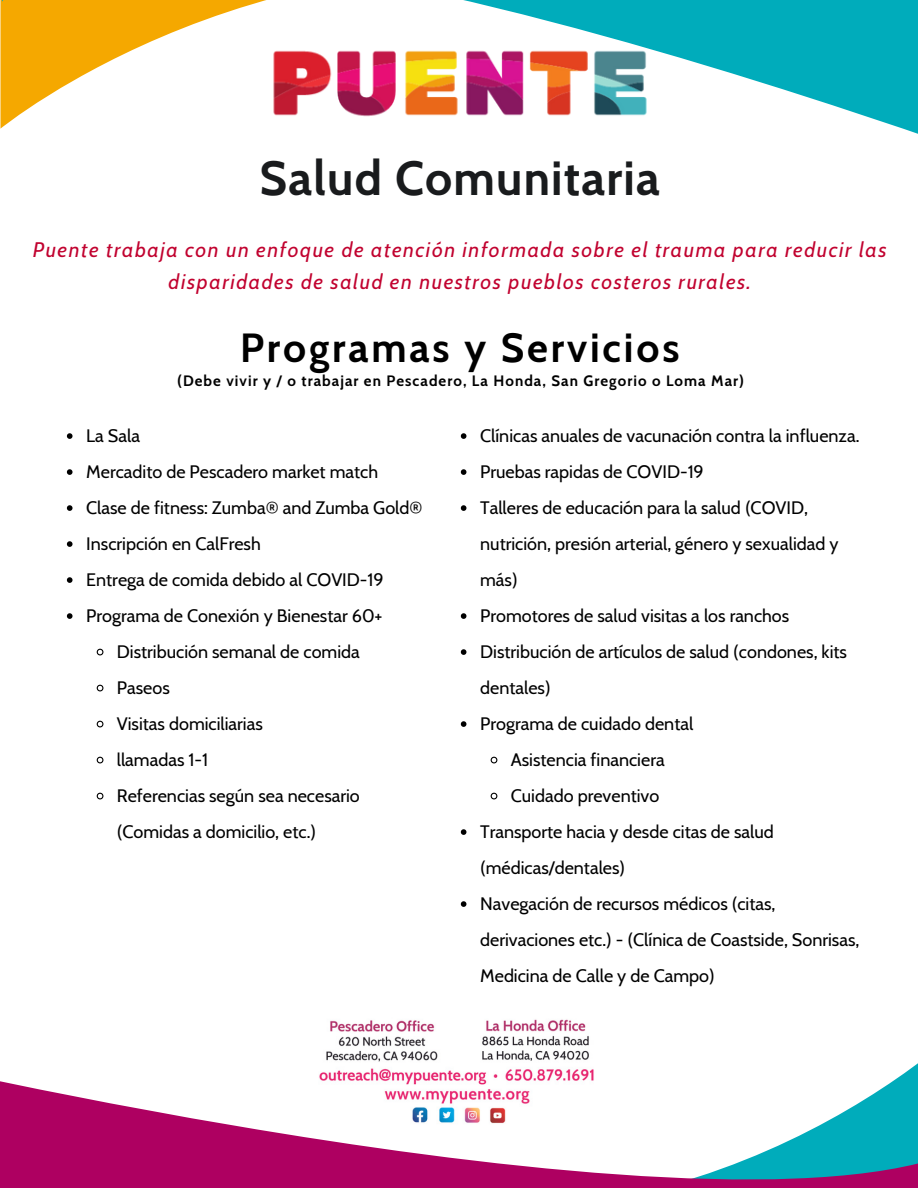
<style>
.page{position:relative;width:918px;height:1188px;background:#fff}
.page>*{position:absolute;margin:0;border:0;box-sizing:border-box;transform-origin:0 0}
.t1{font:700 47.7px "Cabin";letter-spacing:.025em;color:#191b1d}
.t2{font:700 40.5px "Cabin";letter-spacing:.07em;color:#000}
.t3{font:italic 21px/32.7px "Cabin";letter-spacing:.075em;color:#c1022f;text-align:center}
.t4{font:18px/36px "Cabin";color:#000}
.t5{font:700 15px "Cabin";letter-spacing:.07em;color:#000}
</style>
<div class="page">
<svg style="left:0;top:902px;width:918px;height:286px"></svg>
<img style="left:306px;top:1018px;width:307px;height:110px">
<svg style="left:2px;top:0;width:916px;height:134px"></svg>
<img style="left:259px;top:36px;width:402px;height:95px">
<svg style="left:461px;top:433px;width:5px;height:6px"></svg>
<svg style="left:461px;top:469px;width:5px;height:6px"></svg>
<svg style="left:461px;top:505px;width:5px;height:6px"></svg>
<svg style="left:461px;top:613px;width:5px;height:6px"></svg>
<svg style="left:461px;top:649px;width:5px;height:6px"></svg>
<svg style="left:461px;top:721px;width:5px;height:6px"></svg>
<svg style="left:490px;top:756px;width:8px;height:8px"></svg>
<svg style="left:490px;top:792px;width:8px;height:8px"></svg>
<svg style="left:461px;top:829px;width:5px;height:6px"></svg>
<svg style="left:461px;top:901px;width:5px;height:6px"></svg>
<svg style="left:67px;top:433px;width:6px;height:6px"></svg>
<svg style="left:67px;top:469px;width:6px;height:6px"></svg>
<svg style="left:67px;top:505px;width:6px;height:6px"></svg>
<svg style="left:67px;top:541px;width:6px;height:6px"></svg>
<svg style="left:67px;top:577px;width:6px;height:6px"></svg>
<svg style="left:67px;top:613px;width:6px;height:6px"></svg>
<svg style="left:96px;top:648px;width:8px;height:8px"></svg>
<svg style="left:96px;top:684px;width:8px;height:8px"></svg>
<svg style="left:96px;top:720px;width:8px;height:8px"></svg>
<svg style="left:96px;top:756px;width:8px;height:8px"></svg>
<svg style="left:96px;top:792px;width:8px;height:8px"></svg>
<p class="t1" style="left:260px;top:149px;width:402px">Salud Comunitaria</p>
<h2 class="t3" style="left:33px;top:233px;width:855px">Puente trabaja con un enfoque de atención informada sobre el trauma para reducir las disparidades de salud en nuestros pueblos costeros rurales.</h2>
<p class="t2" style="left:240px;top:323px;width:441px">Programas y Servicios</p>
<p class="t5" style="left:177px;top:371px;width:569px">(Debe vivir y / o trabajar en Pescadero, La Honda, San Gregorio o Loma Mar)</p>
<p class="t4" style="left:480px;top:418px;width:381px">Clínicas anuales de vacunación contra la influenza.</p>
<p class="t4" style="left:480px;top:454px;width:225px">Pruebas rapidas de COVID-19</p>
<p class="t4" style="left:480px;top:490px;width:360px">Talleres de educación para la salud (COVID, nutrición, presión arterial, género y sexualidad y más)</p>
<p class="t4" style="left:480px;top:598px;width:311px">Promotores de salud visitas a los ranchos</p>
<p class="t4" style="left:480px;top:634px;width:368px">Distribución de artículos de salud (condones, kits dentales)</p>
<p class="t4" style="left:480px;top:706px;width:215px">Programa de cuidado dental</p>
<p class="t4" style="left:511px;top:742px;width:155px">Asistencia financiera</p>
<p class="t4" style="left:511px;top:778px;width:150px">Cuidado preventivo</p>
<p class="t4" style="left:480px;top:814px;width:295px">Transporte hacia y desde citas de salud (médicas/dentales)</p>
<p class="t4" style="left:480px;top:886px;width:381px">Navegación de recursos médicos (citas, derivaciones etc.) - (Clínica de Coastside, Sonrisas,<br>Medicina de Calle y de Campo)</p>
<p class="t4" style="left:86px;top:418px;width:55px">La Sala</p>
<p class="t4" style="left:86px;top:454px;width:293px">Mercadito de Pescadero market match</p>
<p class="t4" style="left:86px;top:490px;width:338px">Clase de fitness: Zumba® and Zumba Gold®</p>
<p class="t4" style="left:86px;top:526px;width:176px">Inscripción en CalFresh</p>
<p class="t4" style="left:86px;top:562px;width:299px">Entrega de comida debido al COVID-19</p>
<p class="t4" style="left:86px;top:598px;width:298px">Programa de Conexión y Bienestar 60+</p>
<p class="t4" style="left:117px;top:634px;width:245px">Distribución semanal de comida</p>
<p class="t4" style="left:117px;top:670px;width:54px">Paseos</p>
<p class="t4" style="left:117px;top:706px;width:148px">Visitas domiciliarias</p>
<p class="t4" style="left:117px;top:742px;width:93px">llamadas 1-1</p>
<p class="t4" style="left:117px;top:778px;width:245px">Referencias según sea necesario (Comidas a domicilio, etc.)</p>
</div>
